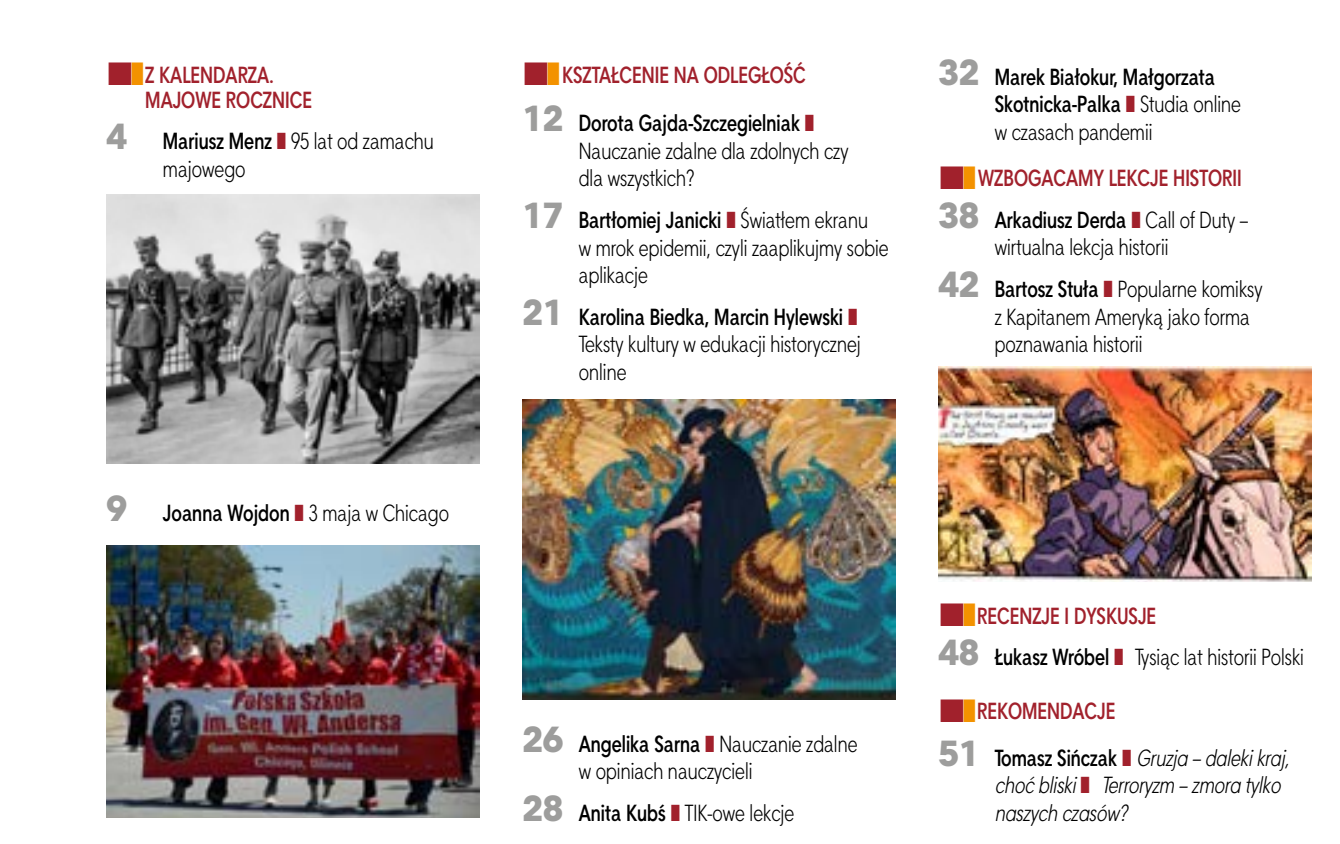
<style>
.page{position:relative;width:1340px;height:844px;background:#fff}
.page>*{position:absolute;margin:0;border:0;box-sizing:border-box;transform-origin:0 0}
.t1{font:22.5px/27.5px "Straight Cnd EFN";color:#000}
.t2{font:700 22.5px/27.5px "Straight Cnd EFN";color:#000;text-align:right}
.t3{font:italic 22.5px/46.8px "Straight Cnd EFN";color:#000}
.t4{font:700 22.5px/25px "Straight Cnd EFN";color:#a1212c}
.s1{font-family:"Straight EFN Heavy";font-size:35px;color:#9d9d9c}
.s2{font-weight:700}
.s3{color:#a1212c}
.s4{font-family:"Straight EFN Heavy";font-weight:400;font-size:35px;color:#9d9d9c}
.s5{font-weight:400}
.s6{color:#000}
.s7{font-weight:400;color:#000}
.s8{font-weight:700;color:#a1212c}
.s9{font-weight:700;font-style:normal;color:#a1212c}
.s10{font-family:"Straight EFN Heavy";font-style:normal;font-size:35px;color:#9d9d9c}
.s11{font-weight:700;font-style:normal}
</style>
<div class="page">
<img style="left:106px;top:195px;width:373px;height:268px">
<img style="left:106px;top:545px;width:373px;height:272px">
<img style="left:522px;top:399px;width:373px;height:300px">
<img style="left:938px;top:366px;width:373px;height:215px">
<p class="t4" style="left:145px;top:62px;width:168px">Z KALENDARZA.<br>MAJOWE ROCZNICE</p>
<p class="t1" style="left:163px;top:128px;width:272px;text-indent:-57px"><span class="s1">4</span> <span class="s2">Mariusz Menz</span> 95 lat od zamachu majowego</p>
<p class="t1" style="left:106px;top:499px;width:344px"><span class="s1">9</span> <span class="s2">Joanna Wojdon</span> 3 maja w Chicago</p>
<p class="t2" style="left:522px;top:50px;width:285px;line-height:48.8px"><span class="s3">KSZTAŁCENIE NA ODLEGŁOŚĆ<br></span><span class="s4">12</span> Dorota Gajda-Szczegielniak</p>
<p class="t1" style="left:579px;top:137px;width:271px">Nauczanie zdalne dla zdolnych czy dla wszystkich?</p>
<p class="t1" style="left:579px;top:206px;width:311px;text-indent:-57px"><span class="s1">17</span> <span class="s2">Bartłomiej Janicki</span> Światłem ekranu<br>w mrok epidemii, czyli zaaplikujmy sobie aplikacje</p>
<p class="t1" style="left:579px;top:303px;width:283px;text-indent:-57px"><span class="s1">21</span> <span class="s2">Karolina Biedka, Marcin Hylewski<br></span>Teksty kultury w edukacji historycznej online</p>
<p class="t2" style="left:994px;top:63px;width:248px;text-align:left;text-indent:-57px"><span class="s4">32</span> Marek Białokur, Małgorzata<br>Skotnicka-Palka <span class="s5">Studia online w czasach pandemii</span></p>
<p class="t4" style="left:938px;top:157px;width:311px;line-height:41.8px;text-align:right">WZBOGACAMY LEKCJE HISTORII<br><span class="s4">38</span> <span class="s6">Arkadiusz Derda</span> <span class="s7">Call of Duty –</span></p>
<p class="t1" style="left:938px;top:226px;width:326px;line-height:41.8px;text-indent:57px">wirtualna lekcja historii<br><span class="s1">42</span> <span class="s2">Bartosz Stuła</span> Popularne komiksy</p>
<p class="t1" style="left:994px;top:303px;width:257px">z Kapitanem Ameryką jako forma poznawania historii</p>
<p class="t1" style="left:579px;top:730px;width:280px;text-indent:-57px"><span class="s1">26</span> <span class="s2">Angelika Sarna</span> Nauczanie zdalne w opiniach nauczycieli</p>
<p class="t1" style="left:522px;top:799px;width:274px"><span class="s1">28</span> <span class="s2">Anita Kubś</span> TIK-owe lekcje</p>
<p class="t1" style="left:938px;top:594px;width:367px;line-height:41.8px;text-indent:39px"><span class="s8">RECENZJE I DYSKUSJE<br></span><span class="s1">48</span> <span class="s2">Łukasz Wróbel</span> Tysiąc lat historii Polski</p>
<p class="t3" style="left:938px;top:687px;width:353px;text-indent:39px"><span class="s9">REKOMENDACJE<br></span><span class="s10">51</span> <span class="s11">Tomasz Sińczak</span> Gruzja – daleki kraj,</p>
<p class="t3" style="left:994px;top:771px;width:287px;line-height:27.5px">choć bliski Terroryzm – zmora tylko naszych czasów?</p>
</div>
